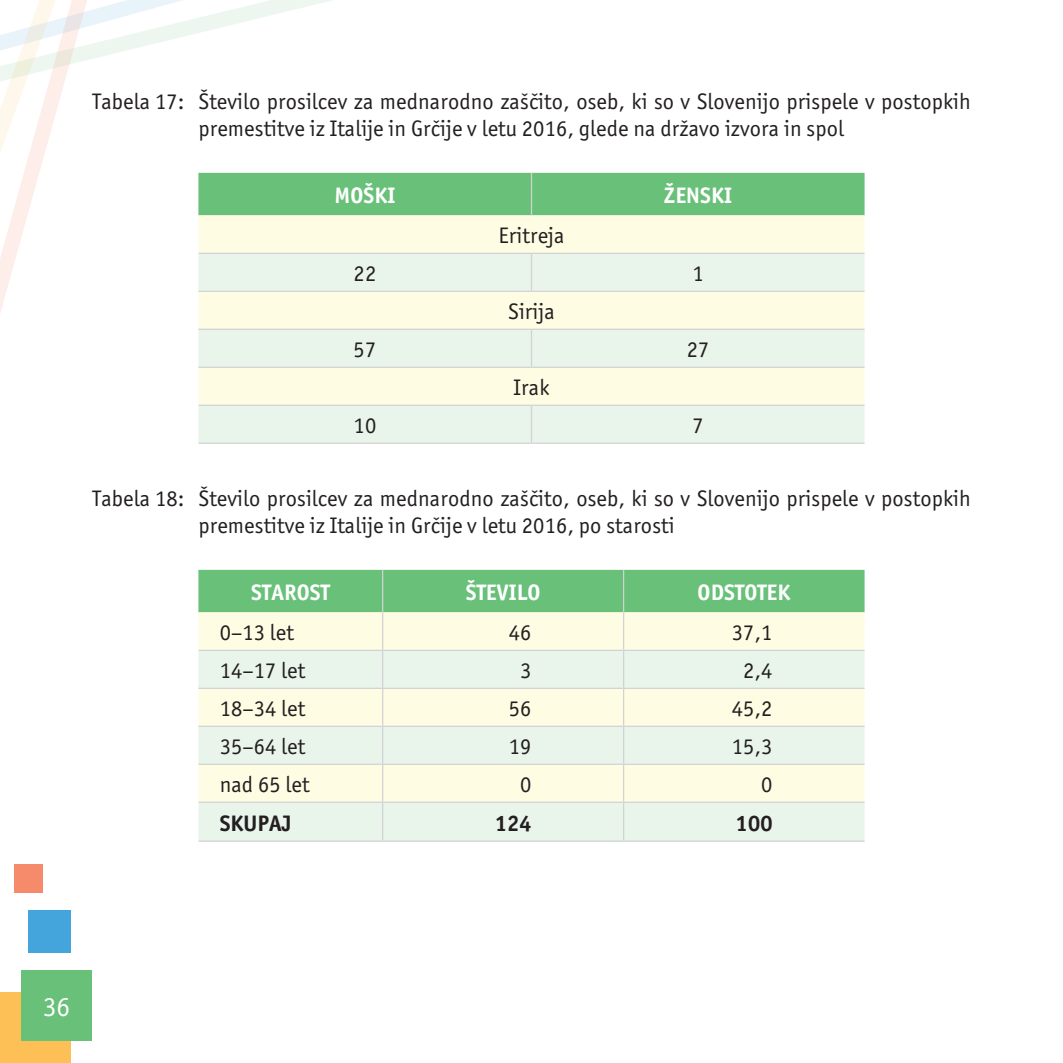
<style>
.page{position:relative;width:1063px;height:1063px;background:#fff}
.page>*{position:absolute;margin:0;border:0;box-sizing:border-box;transform-origin:0 0}
.t1{font:27.5px "Officina San Itc TEE";color:#fff}
.t2{font:22.5px/27px "Officina San Itc TEE";letter-spacing:.005em;color:#231f20}
.t3{font:700 22.5px "Officina San Itc TEE";letter-spacing:.005em;color:#fff}
.t4{font:700 22.5px "Officina San Itc TEE";letter-spacing:.005em;color:#231f20}
</style>
<div class="page">
<div style="left:0;top:992px;width:71px;height:71px;background:#fdc056"></div>
<div style="left:21px;top:971px;width:71px;height:70px;background:#68c079"></div>
<div style="left:28px;top:910px;width:43px;height:43px;background:#44a5dc"></div>
<div style="left:14px;top:864px;width:28px;height:29px;background:#f68b6c"></div>
<svg style="left:0;top:0;width:865px;height:313px"></svg>
<div style="left:198px;top:215px;width:667px;height:38px;background:#fffce4"></div>
<svg style="left:198px;top:254px;width:667px;height:189px;background:#f1f7e7"></svg>
<hr style="left:531px;top:173px;width:1px;height:42px;background:#d1d2d4">
<hr style="left:198px;top:253px;width:333px;height:1px;background:#d1d2d4">
<hr style="left:531px;top:253px;width:334px;height:1px;background:#d1d2d4">
<hr style="left:531px;top:254px;width:1px;height:37px;background:#d1d2d4">
<hr style="left:198px;top:291px;width:333px;height:1px;background:#d1d2d4">
<hr style="left:531px;top:291px;width:334px;height:1px;background:#d1d2d4">
<hr style="left:198px;top:329px;width:333px;height:1px;background:#d1d2d4">
<hr style="left:531px;top:329px;width:334px;height:1px;background:#d1d2d4">
<hr style="left:531px;top:330px;width:1px;height:37px;background:#d1d2d4">
<hr style="left:198px;top:367px;width:333px;height:1px;background:#d1d2d4">
<hr style="left:531px;top:367px;width:334px;height:1px;background:#d1d2d4">
<hr style="left:198px;top:405px;width:333px;height:1px;background:#d1d2d4">
<hr style="left:531px;top:405px;width:334px;height:1px;background:#d1d2d4">
<hr style="left:531px;top:406px;width:1px;height:37px;background:#d1d2d4">
<hr style="left:198px;top:443px;width:333px;height:1px;background:#d1d2d4">
<hr style="left:531px;top:443px;width:334px;height:1px;background:#d1d2d4">
<div style="left:198px;top:570px;width:667px;height:42px;background:#68c079"></div>
<div style="left:198px;top:612px;width:667px;height:38px;background:#fffce4"></div>
<svg style="left:198px;top:651px;width:667px;height:190px;background:#f1f7e7"></svg>
<hr style="left:382px;top:570px;width:1px;height:42px;background:#d1d2d4">
<hr style="left:623px;top:570px;width:1px;height:42px;background:#d1d2d4">
<hr style="left:382px;top:612px;width:1px;height:38px;background:#d1d2d4">
<hr style="left:623px;top:612px;width:1px;height:38px;background:#d1d2d4">
<hr style="left:198px;top:650px;width:185px;height:1px;background:#d1d2d4">
<hr style="left:383px;top:650px;width:241px;height:1px;background:#d1d2d4">
<hr style="left:382px;top:651px;width:1px;height:37px;background:#d1d2d4">
<hr style="left:624px;top:650px;width:241px;height:1px;background:#d1d2d4">
<hr style="left:623px;top:651px;width:1px;height:37px;background:#d1d2d4">
<hr style="left:198px;top:688px;width:185px;height:1px;background:#d1d2d4">
<hr style="left:383px;top:688px;width:241px;height:1px;background:#d1d2d4">
<hr style="left:382px;top:689px;width:1px;height:37px;background:#d1d2d4">
<hr style="left:624px;top:688px;width:241px;height:1px;background:#d1d2d4">
<hr style="left:623px;top:689px;width:1px;height:37px;background:#d1d2d4">
<hr style="left:198px;top:726px;width:185px;height:1px;background:#d1d2d4">
<hr style="left:383px;top:726px;width:241px;height:1px;background:#d1d2d4">
<hr style="left:382px;top:727px;width:1px;height:37px;background:#d1d2d4">
<hr style="left:624px;top:726px;width:241px;height:1px;background:#d1d2d4">
<hr style="left:623px;top:727px;width:1px;height:37px;background:#d1d2d4">
<hr style="left:198px;top:764px;width:185px;height:1px;background:#d1d2d4">
<hr style="left:383px;top:764px;width:241px;height:1px;background:#d1d2d4">
<hr style="left:382px;top:765px;width:1px;height:37px;background:#d1d2d4">
<hr style="left:624px;top:764px;width:241px;height:1px;background:#d1d2d4">
<hr style="left:623px;top:765px;width:1px;height:37px;background:#d1d2d4">
<hr style="left:198px;top:802px;width:185px;height:1px;background:#d1d2d4">
<hr style="left:383px;top:802px;width:241px;height:1px;background:#d1d2d4">
<hr style="left:382px;top:803px;width:1px;height:38px;background:#d1d2d4">
<hr style="left:624px;top:802px;width:241px;height:1px;background:#d1d2d4">
<hr style="left:623px;top:803px;width:1px;height:38px;background:#d1d2d4">
<hr style="left:198px;top:841px;width:185px;height:1px;background:#d1d2d4">
<hr style="left:383px;top:841px;width:241px;height:1px;background:#d1d2d4">
<hr style="left:624px;top:841px;width:241px;height:1px;background:#d1d2d4">
<p class="t2" style="left:198px;top:88px;width:774px;text-indent:-106px">Tabela 17: Število prosilcev za mednarodno zaščito, oseb, ki so v Slovenijo prispele v postopkih premestitve iz Italije in Grčije v letu 2016, glede na državo izvora in spol</p>
<p class="t3" style="left:335px;top:181px;width:28px">MOŠKI</p>
<p class="t3" style="left:664px;top:181px;width:24px">ŽENSKI</p>
<p class="t2" style="left:498px;top:222px;width:68px">Eritreja</p>
<p class="t2" style="left:354px;top:260px;width:24px">22</p>
<p class="t2" style="left:692px;top:260px;width:13px">1</p>
<p class="t2" style="left:508px;top:298px;width:48px">Sirija</p>
<p class="t2" style="left:354px;top:336px;width:24px">57</p>
<p class="t2" style="left:687px;top:336px;width:24px">27</p>
<p class="t2" style="left:514px;top:374px;width:37px">Irak</p>
<p class="t2" style="left:354px;top:412px;width:24px">10</p>
<p class="t2" style="left:692px;top:412px;width:13px">7</p>
<p class="t2" style="left:198px;top:485px;width:774px;text-indent:-106px">Tabela 18: Število prosilcev za mednarodno zaščito, oseb, ki so v Slovenijo prispele v postopkih premestitve iz Italije in Grčije v letu 2016, po starosti</p>
<p class="t3" style="left:251px;top:578px;width:80px">STAROST</p>
<p class="t3" style="left:466px;top:578px;width:76px">ŠTEVILO</p>
<p class="t3" style="left:698px;top:578px;width:94px">ODSTOTEK</p>
<p class="t2" style="left:220px;top:619px;width:76px">0–13 let</p>
<p class="t2" style="left:509px;top:619px;width:24px">46</p>
<p class="t2" style="left:732px;top:619px;width:42px">37,1</p>
<p class="t2" style="left:220px;top:657px;width:87px">14–17 let</p>
<p class="t2" style="left:520px;top:657px;width:13px">3</p>
<p class="t2" style="left:743px;top:657px;width:31px">2,4</p>
<p class="t2" style="left:220px;top:695px;width:87px">18–34 let</p>
<p class="t2" style="left:509px;top:695px;width:24px">56</p>
<p class="t2" style="left:732px;top:695px;width:42px">45,2</p>
<p class="t2" style="left:220px;top:733px;width:87px">35–64 let</p>
<p class="t2" style="left:509px;top:733px;width:24px">19</p>
<p class="t2" style="left:732px;top:733px;width:42px">15,3</p>
<p class="t2" style="left:220px;top:771px;width:91px">nad 65 let</p>
<p class="t2" style="left:520px;top:771px;width:13px">0</p>
<p class="t2" style="left:761px;top:771px;width:13px">0</p>
<p class="t4" style="left:220px;top:809px;width:73px">SKUPAJ</p>
<p class="t4" style="left:495px;top:809px;width:38px">124</p>
<p class="t4" style="left:736px;top:809px;width:38px">100</p>
<p class="t1" style="left:43px;top:991px;width:29px">36</p>
</div>
